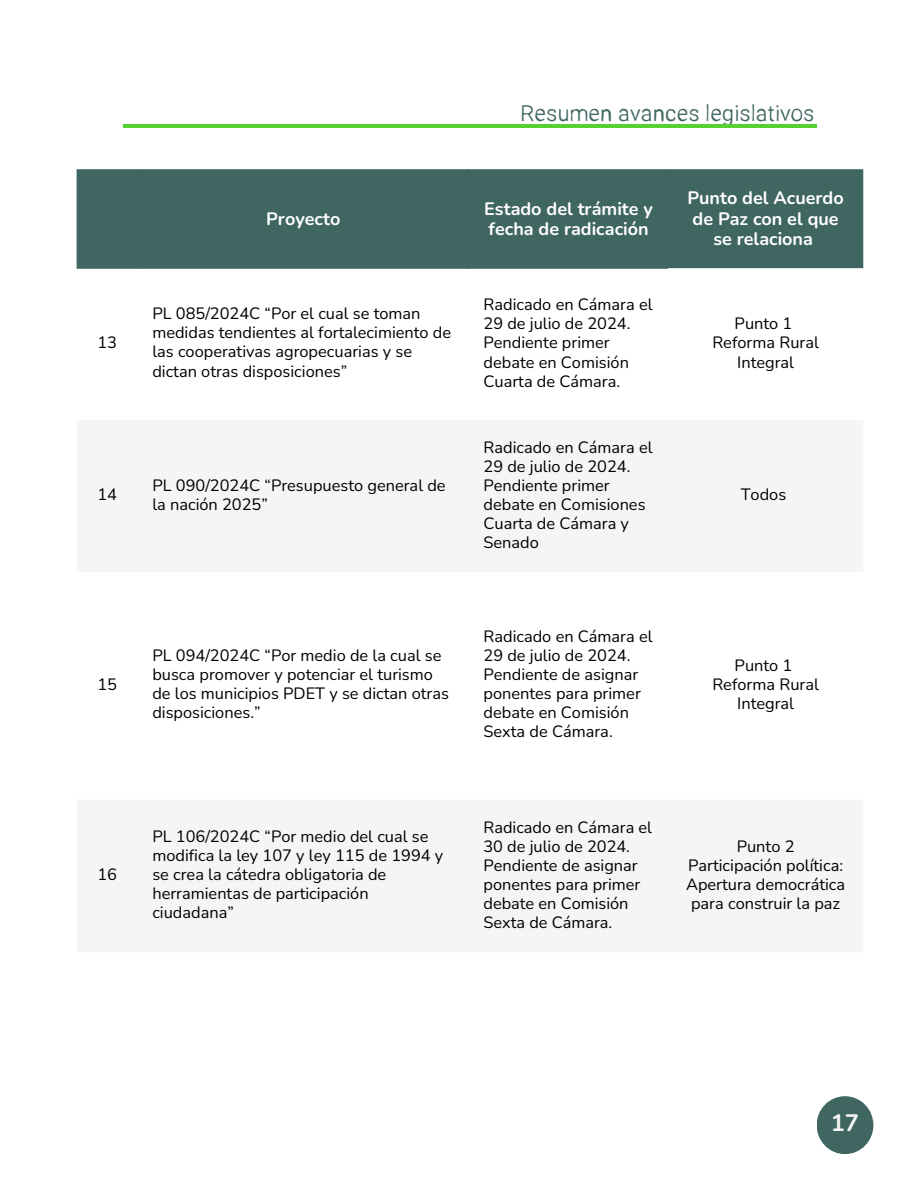
<style>
.page{position:relative;width:918px;height:1188px;background:#fff}
.page>*{position:absolute;margin:0;border:0;box-sizing:border-box;transform-origin:0 0}
.t1{font:700 23.7px "Nunito";color:#f5f5f5}
.t2{font:300 22.5px "Ramona";color:#406661}
.t3{font:700 18px/20.2px "Nunito";color:#fff}
.t4{font:16.35px/19.2px "Nunito";color:#000}
</style>
<div class="page">
<div style="left:817px;top:1096px;width:56px;height:58px;background:#406661;border-radius:50%"></div>
<hr style="left:123px;top:124px;width:694px;height:4px;background:#57d131">
<div style="left:77px;top:170px;width:786px;height:99px;background:#406661"></div>
<h1 class="t2" style="left:520px;top:104px;width:296px">Resumen avances legislativos</h1>
<p class="t4" style="left:97px;top:333px;width:21px">13</p>
<p class="t3" style="left:266px;top:209px;width:76px">Proyecto</p>
<p class="t3" style="left:484px;top:198px;width:170px">Estado del trámite y fecha de radicación</p>
<p class="t3" style="left:687px;top:188px;width:158px;text-align:center">Punto del Acuerdo de Paz con el que se relaciona</p>
<p class="t4" style="left:152px;top:304px;width:300px">PL 085/2024C “Por el cual se toman medidas tendientes al fortalecimiento de las cooperativas agropecuarias y se dictan otras disposiciones”</p>
<p class="t4" style="left:484px;top:295px;width:171px">Radicado en Cámara el<br>29 de julio de 2024.<br>Pendiente primer debate en Comisión<br>Cuarta de Cámara.</p>
<p class="t4" style="left:735px;top:314px;width:59px">Punto 1</p>
<p class="t4" style="left:712px;top:333px;width:108px;text-align:center">Reforma Rural<br>Integral</p>
<p class="t4" style="left:97px;top:485px;width:21px">14</p>
<p class="t4" style="left:152px;top:476px;width:295px">PL 090/2024C “Presupuesto general de la nación 2025”</p>
<p class="t4" style="left:97px;top:675px;width:21px">15</p>
<p class="t4" style="left:152px;top:646px;width:298px">PL 094/2024C “Por medio de la cual se busca promover y potenciar el turismo de los municipios PDET y se dictan otras disposiciones.”</p>
<p class="t4" style="left:484px;top:438px;width:171px">Radicado en Cámara el<br>29 de julio de 2024.<br>Pendiente primer debate en Comisiones<br>Cuarta de Cámara y<br>Senado</p>
<p class="t4" style="left:484px;top:627px;width:171px">Radicado en Cámara el<br>29 de julio de 2024.<br>Pendiente de asignar ponentes para primer debate en Comisión<br>Sexta de Cámara.</p>
<p class="t4" style="left:97px;top:865px;width:21px">16</p>
<p class="t4" style="left:152px;top:827px;width:292px">PL 106/2024C “Por medio del cual se modifica la ley 107 y ley 115 de 1994 y se crea la cátedra obligatoria de herramientas de participación ciudadana”</p>
<p class="t4" style="left:484px;top:818px;width:170px">Radicado en Cámara el<br>30 de julio de 2024.<br>Pendiente de asignar ponentes para primer debate en Comisión<br>Sexta de Cámara.</p>
<p class="t4" style="left:741px;top:485px;width:47px">Todos</p>
<p class="t4" style="left:735px;top:656px;width:59px">Punto 1</p>
<p class="t4" style="left:712px;top:675px;width:108px;text-align:center">Reforma Rural<br>Integral</p>
<p class="t4" style="left:737px;top:837px;width:59px">Punto 2</p>
<p class="t4" style="left:686px;top:856px;width:161px;text-align:center">Participación política:<br>Apertura democrática para construir la paz</p>
<p class="t1" style="left:831px;top:1107px;width:30px">17</p>
</div>
